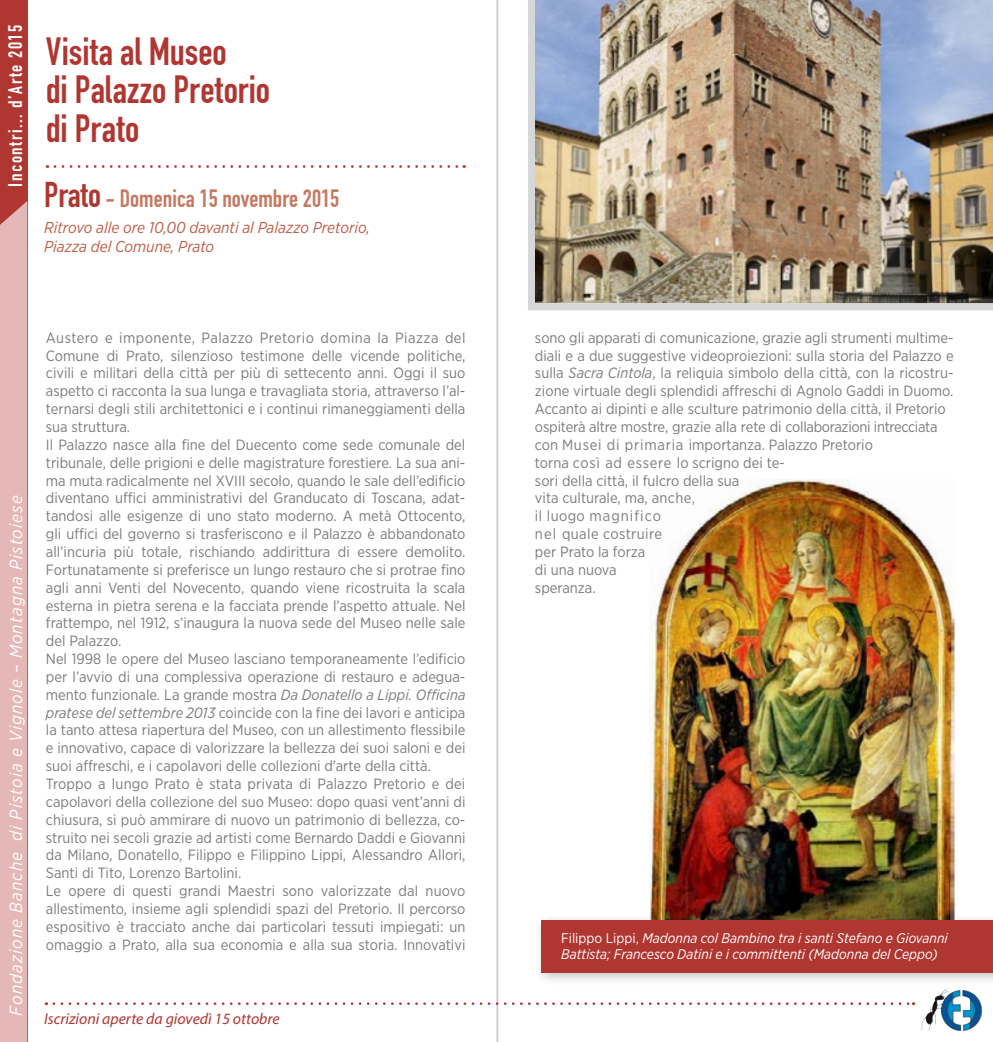
<style>
.page{position:relative;width:993px;height:1042px;background:#fff}
.page>*{position:absolute;margin:0;border:0;box-sizing:border-box;transform-origin:0 0}
.t1{font:38.5px/38.5px "DIN Engschrift";color:#b03731}
.t2{font:24.5px "DIN Engschrift";color:#c67861}
.t3{font:19.25px "DIN Engschrift";letter-spacing:.08em;color:#fff}
.t4{font:italic 17.5px "Gotham Narrow";letter-spacing:.06em;color:#fff}
.t5{font:italic 15.75px/18.9px "Gotham Narrow";color:#bc5e48}
.t6{font:italic 15.75px "Myriad Pro";color:#b03731}
.t7{font:14.88px/17.8px "Gotham Narrow";color:#7b7c7f}
.t8{font:italic 14px/15.8px "Gotham Narrow";color:#fff}
.s1{font-size:35px;color:#b03731}
.s2{font-style:italic}
.s3{font-style:normal}
</style>
<div class="page">
<div style="left:0;top:0;width:28px;height:1042px;background:#b03731"></div>
<div style="left:0;top:201px;width:27px;height:841px;background:#e3b8b6"></div>
<hr style="left:496px;top:0;width:2px;height:1042px;background:#c7c8ca">
<img style="left:649px;top:479px;width:305px;height:434px">
<svg style="left:55px;top:165px;width:409px;height:3px"></svg>
<svg style="left:54px;top:1002px;width:859px;height:3px"></svg>
<svg style="left:934px;top:989px;width:12px;height:11px"></svg>
<img style="left:528px;top:0;width:464px;height:311px">
<div style="left:534px;top:913px;width:458px;height:74px;background:#000;opacity:.25"></div>
<div style="left:541px;top:920px;width:451px;height:52px;background:#b03731"></div>
<p class="t3" style="left:4px;top:187px;width:163px;rotate:-90deg">Incontri... d’Arte 2015</p>
<h1 class="t1" style="left:46px;top:32px;width:225px">Visita al Museo<br>di Palazzo Pretorio di Prato</h1>
<h2 class="t2" style="left:44px;top:184px;width:296px"><span class="s1">Prato</span> - Domenica 15 novembre 2015</h2>
<p class="t5" style="left:44px;top:218px;width:327px">Ritrovo alle ore 10,00 davanti al Palazzo Pretorio,<br>Piazza del Comune, Prato</p>
<p class="t4" style="left:5px;top:1015px;width:521px;rotate:-90deg">Fondazione Banche di Pistoia e Vignole – Montagna Pistoiese</p>
<p class="t7" style="left:46px;top:328px;width:421px">Austero e imponente, Palazzo Pretorio domina la Piazza del Comune di Prato, silenzioso testimone delle vicende politiche, civili e militari della città per più di settecento anni. Oggi il suo aspetto ci racconta la sua lunga e travagliata storia, attraverso l’al&shy;ternarsi degli stili architettonici e i continui rimaneggiamenti della sua struttura.<br>Il Palazzo nasce alla fine del Duecento come sede comunale del tribunale, delle prigioni e delle magistrature forestiere. La sua ani&shy;ma muta radicalmente nel XVIII secolo, quando le sale dell’edificio diventano uffici amministrativi del Granducato di Toscana, adat&shy;tandosi alle esigenze di uno stato moderno. A metà Ottocento, gli uffici del governo si trasferiscono e il Palazzo è abbandonato all’incuria più totale, rischiando addirittura di essere demolito.<br>Fortunatamente si preferisce un lungo restauro che si protrae fino agli anni Venti del Novecento, quando viene ricostruita la scala esterna in pietra serena e la facciata prende l’aspetto attuale. Nel frattempo, nel 1912, s’inaugura la nuova sede del Museo nelle sale del Palazzo.<br>Nel 1998 le opere del Museo lasciano temporaneamente l’edificio per l’avvio di una complessiva operazione di restauro e adegua&shy;mento funzionale. La grande mostra <span class="s2">Da Donatello a Lippi. Officina pratese del settembre 2013</span> coincide con la fine dei lavori e anticipa la tanto attesa riapertura del Museo, con un allestimento flessibile e innovativo, capace di valorizzare la bellezza dei suoi saloni e dei suoi affreschi, e i capolavori delle collezioni d’arte della città.<br>Troppo a lungo Prato è stata privata di Palazzo Pretorio e dei capolavori della collezione del suo Museo: dopo quasi vent’anni di chiusura, si può ammirare di nuovo un patrimonio di bellezza, co&shy;struito nei secoli grazie ad artisti come Bernardo Daddi e Giovanni da Milano, Donatello, Filippo e Filippino Lippi, Alessandro Allori, Santi di Tito, Lorenzo Bartolini.<br>Le opere di questi grandi Maestri sono valorizzate dal nuovo allestimento, insieme agli splendidi spazi del Pretorio. Il percorso espositivo è tracciato anche dai particolari tessuti impiegati: un omaggio a Prato, alla sua economia e alla sua storia. Innovativi</p>
<p class="t7" style="left:535px;top:328px;width:420px">sono gli apparati di comunicazione, grazie agli strumenti multime&shy;diali e a due suggestive videoproiezioni: sulla storia del Palazzo e sulla <span class="s2">Sacra Cintola</span>, la reliquia simbolo della città, con la ricostru&shy;zione virtuale degli splendidi affreschi di Agnolo Gaddi in Duomo.<br>Accanto ai dipinti e alle sculture patrimonio della città, il Pretorio ospiterà altre mostre, grazie alla rete di collaborazioni intrecciata con Musei di primaria importanza. Palazzo Pretorio<br>torna così ad essere lo scrigno dei te-<br>sori della città, il fulcro della sua<br>vita culturale, ma, anche,<br>il luogo magnifico<br>nel quale costruire<br>per Prato la forza<br>di una nuova<br>speranza.</p>
<p class="t8" style="left:561px;top:930px;width:388px"><span class="s3">Filippo Lippi,</span> Madonna col Bambino tra i santi Stefano e Giovanni<br>Battista; Francesco Datini e i committenti (Madonna del Ceppo)</p>
<p class="t6" style="left:44px;top:1009px;width:237px">Iscrizioni aperte da giovedì 15 ottobre</p>
</div>
